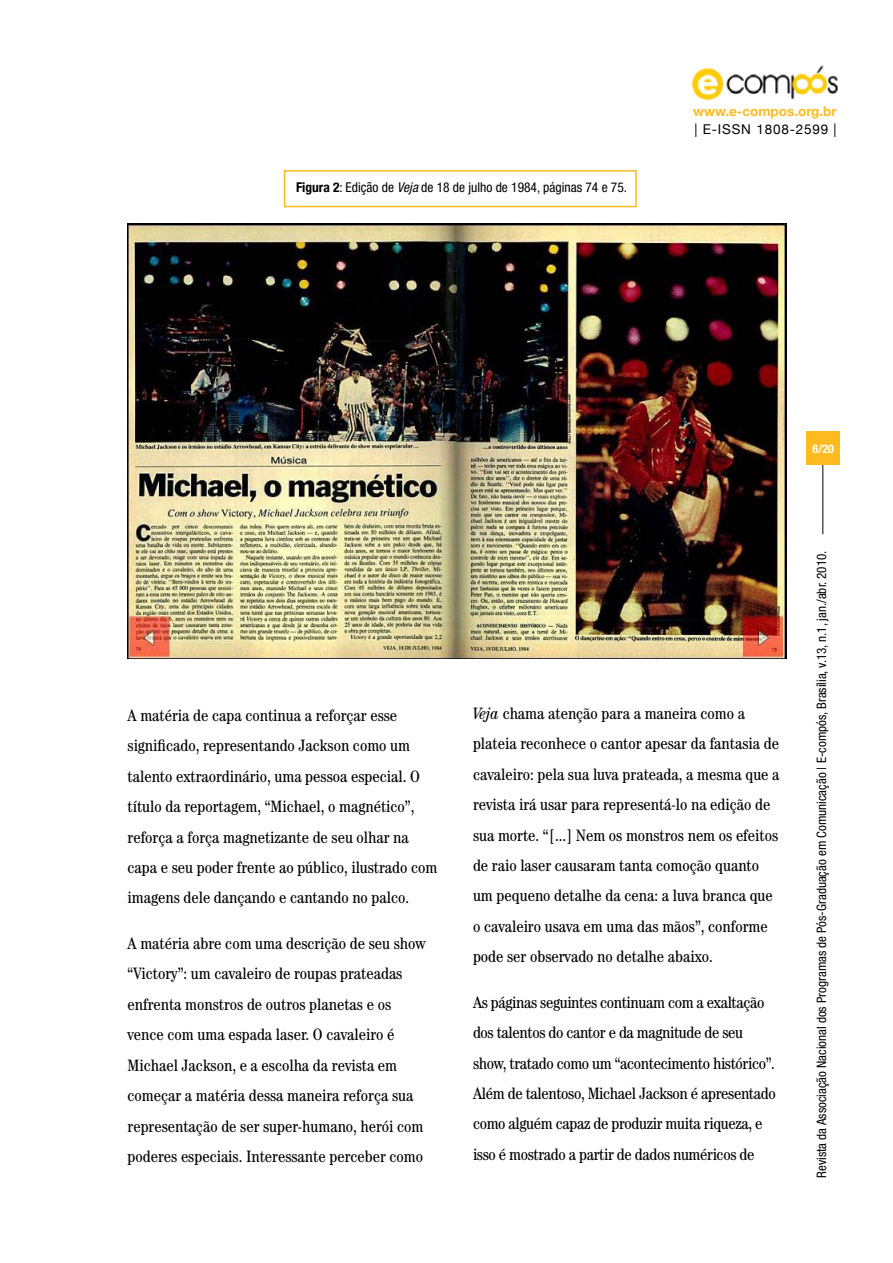
<style>
.page{position:relative;width:893px;height:1263px;background:#fff}
.page>*{position:absolute;margin:0;border:0;box-sizing:border-box;transform-origin:0 0}
.t1{font:condensed 16.5px/30.5px "Century";color:#000}
.t2{font:condensed 16.5px/30.5px "Century";letter-spacing:-.02em;color:#000}
.t3{font:condensed 13.5px "Helvetica Neue LT Std";color:#000}
.t4{font:700 13.5px "Helvetica Neue";color:#fdbb20}
.t5{font:13.5px "Helvetica Neue";letter-spacing:.06em;color:#000}
.t6{font:condensed 13.05px "Helvetica Neue LT Std";color:#000}
.t7{font:700 condensed 12px "Helvetica Neue";color:#fff}
.s1{font-family:"Helvetica Neue";font-weight:700}
.s2{font-style:italic}
</style>
<div class="page">
<hr style="left:822px;top:453px;width:1px;height:81px;background:#000">
<div style="left:806px;top:432px;width:34px;height:33px;background:#fdbb20"></div>
<img style="left:692px;top:65px;width:146px;height:36px">
<div style="left:284px;top:170px;width:353px;height:37px;border:2px solid #fdbb20"></div>
<img style="left:128px;top:223px;width:659px;height:435px">
<p class="t3" style="left:296px;top:179px;width:332px"><span class="s1">Figura 2</span>: Edição de <span class="s2">Veja</span> de 18 de julho de 1984, páginas 74 e 75.</p>
<p class="t4" style="left:693px;top:103px;width:145px">www.e-compos.org.br</p>
<p class="t5" style="left:694px;top:121px;width:144px">| E-ISSN 1808-2599 |</p>
<p class="t7" style="left:813px;top:441px;width:23px">6/20</p>
<p class="t1" style="left:128px;top:700px;width:311px">A matéria de capa continua a reforçar esse significado, representando Jackson como um talento extraordinário, uma pessoa especial. O título da reportagem, “Michael, o magnético”, reforça a força magnetizante de seu olhar na capa e seu poder frente ao público, ilustrado com imagens dele dançando e cantando no palco.</p>
<p class="t1" style="left:128px;top:928px;width:300px">A matéria abre com uma descrição de seu show “Victory”: um cavaleiro de roupas prateadas enfrenta monstros de outros planetas e os vence com uma espada laser. O cavaleiro é Michael Jackson, e a escolha da revista em começar a matéria dessa maneira reforça sua representação de ser super-humano, herói com poderes especiais. Interessante perceber como</p>
<p class="t1" style="left:473px;top:698px;width:308px"><span class="s2">Veja</span> chama atenção para a maneira como a plateia reconhece o cantor apesar da fantasia de cavaleiro: pela sua luva prateada, a mesma que a revista irá usar para representá-lo na edição de sua morte. “[...] Nem os monstros nem os efeitos de raio laser causaram tanta comoção quanto um pequeno detalhe da cena: a luva branca que o cavaleiro usava em uma das mãos”, conforme pode ser observado no detalhe abaixo.</p>
<p class="t2" style="left:473px;top:986px;width:304px">As páginas seguintes continuam com a exaltação dos talentos do cantor e da magnitude de seu show, tratado como um “acontecimento histórico”.<br>Além de talentoso, Michael Jackson é apresentado como alguém capaz de produzir muita riqueza, e isso é mostrado a partir de dados numéricos de</p>
<p class="t6" style="left:814px;top:1178px;width:629px;rotate:-90deg">Revista da Associação Nacional dos Programas de Pós-Graduação em Comunicação | E-compós, Brasília, v.13, n.1, jan./abr. 2010.</p>
</div>
